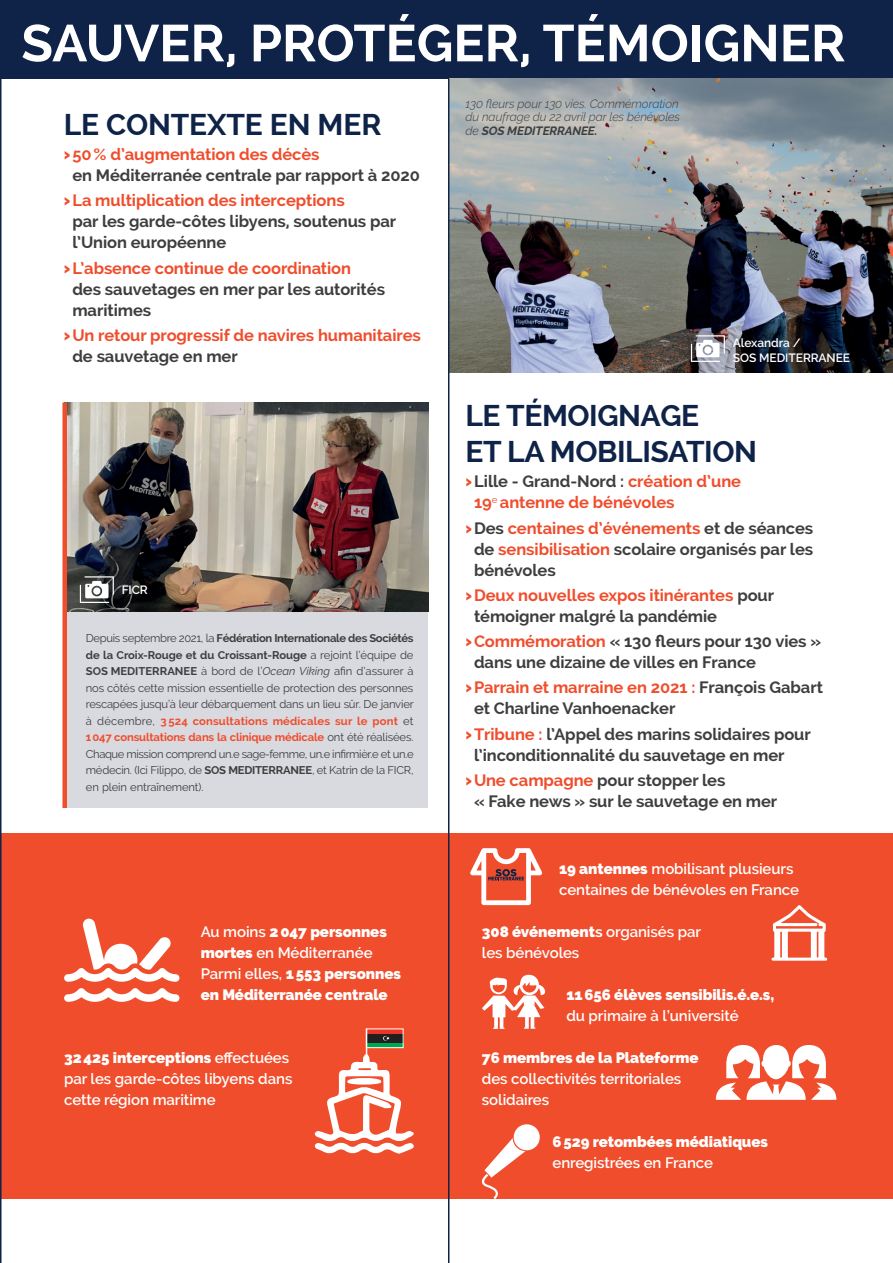
<style>
.page{position:relative;width:893px;height:1263px;background:#fff}
.page>*{position:absolute;margin:0;border:0;box-sizing:border-box;transform-origin:0 0}
.t1{font:700 51.75px "Raleway";color:#fff}
.t2{font:700 30px/36px "Raleway";letter-spacing:-.015em;color:#0e2347}
.t3{font:700 16.5px/21px "Raleway";letter-spacing:-.005em;color:#3e3e3f}
.t4{font:700 16.5px/21px "Raleway";letter-spacing:-.005em;color:#f04d2c}
.t5{font:600 15px/21px "Raleway";letter-spacing:-.005em;color:#fff}
.t6{font:900 15px/21px "Raleway";letter-spacing:-.005em;color:#fff}
.t7{font:italic 300 12px/13.5px "Raleway";letter-spacing:-.005em;color:#3e3e3f;text-align:justify}
.t8{font:600 12px/15px "Raleway";letter-spacing:-.005em;color:#fff}
.t9{font:11.25px/16.5px "Raleway";letter-spacing:-.02em;color:#3e3e3f;text-align:justify}
.s1{font-weight:900;font-size:18px;color:#f04d2c}
.s2{color:#f04d2c}
.s3{font-weight:900;font-size:18px}
.s4{color:#3e3e3f}
.s5{font-weight:700}
.s6{font-style:italic}
.s7{font-weight:700;color:#f04d2c}
.s8{font-weight:600}
.s9{font-weight:900}
</style>
<div class="page">
<div style="left:65px;top:402px;width:363px;height:406px;background:#d9d9e0"></div>
<div style="left:0;top:0;width:893px;height:79px;background:#0e2347"></div>
<div style="left:0;top:833px;width:893px;height:366px;background:#f04d2c"></div>
<svg style="left:64px;top:988px;width:115px;height:14px"></svg>
<svg style="left:64px;top:918px;width:115px;height:64px"></svg>
<svg style="left:470px;top:848px;width:72px;height:57px"></svg>
<svg style="left:771px;top:905px;width:57px;height:56px"></svg>
<svg style="left:482px;top:974px;width:64px;height:55px"></svg>
<svg style="left:482px;top:1124px;width:58px;height:75px"></svg>
<svg style="left:716px;top:1045px;width:120px;height:55px"></svg>
<img style="left:449px;top:79px;width:444px;height:294px">
<svg style="left:314px;top:1028px;width:100px;height:126px"></svg>
<hr style="left:366px;top:1028px;width:1px;height:32px;background:#fff">
<svg style="left:691px;top:335px;width:34px;height:27px"></svg>
<img style="left:67px;top:402px;width:361px;height:209px">
<svg style="left:80px;top:576px;width:34px;height:27px"></svg>
<div style="left:62px;top:402px;width:5px;height:406px;background:#f04d2c"></div>
<hr style="left:448px;top:79px;width:1px;height:1184px;background:#0e2347">
<hr style="left:0;top:79px;width:2px;height:1184px;background:#0e2347">
<h1 class="t1" style="left:21px;top:14px;width:826px">SAUVER, PROTÉGER, TÉMOIGNER</h1>
<h2 class="t2" style="left:64px;top:107px;width:319px">LE CONTEXTE EN MER</h2>
<p class="t3" style="left:72px;top:144px;width:349px;text-indent:-9px"><span class="s1">›</span> <span class="s2">50 % d’augmentation des décès<br></span>en Méditerranée centrale par rapport à 2020</p>
<p class="t3" style="left:72px;top:190px;width:325px;text-indent:-9px"><span class="s1">›</span> <span class="s2">La multiplication des interceptions<br></span>par les garde-côtes libyens, soutenus par l’Union européenne</p>
<p class="t3" style="left:72px;top:257px;width:314px;text-indent:-9px"><span class="s1">›</span> <span class="s2">L’absence continue de coordination<br></span>des sauvetages en mer par les autorités maritimes</p>
<p class="t4" style="left:72px;top:325px;width:350px;text-indent:-9px"><span class="s3">›</span> Un retour progressif de navires humanitaires <span class="s4">de sauvetage en mer</span></p>
<p class="t8" style="left:122px;top:582px;width:28px">FICR</p>
<p class="t9" style="left:86px;top:630px;width:329px">Depuis septembre 2021, la <span class="s5">Fédération Internationale des Sociétés de la Croix-Rouge et du Croissant-Rouge</span> a rejoint l’équipe de <span class="s5">SOS MEDITERRANEE</span> à bord de l’<span class="s6">Ocean Viking</span> afin d’assurer à nos côtés cette mission essentielle de protection des personnes rescapées jusqu’à leur débarquement dans un lieu sûr. De janvier à décembre, <span class="s7">3 524 consultations médicales sur le pont</span> et <span class="s7">1 047 consultations dans la clinique médicale</span> ont été réalisées.<br>Chaque mission comprend un.e sage-femme, un.e infirmièr.e et un.e médecin. (Ici Filippo, de <span class="s5">SOS MEDITERRANEE</span>, et Katrin de la FICR, en plein entraînement).</p>
<p class="t6" style="left:201px;top:921px;width:202px"><span class="s8">Au moins</span> 2 047 personnes mortes <span class="s8">en Méditerranée<br>Parmi elles,</span> 1 553 personnes en Méditerranée centrale</p>
<p class="t5" style="left:64px;top:1047px;width:230px"><span class="s9">32 425 interceptions</span> effectuées par les garde-côtes libyens dans cette région maritime</p>
<p class="t7" style="left:465px;top:97px;width:216px">130 fleurs pour 130 vies. Commémoration du naufrage du 22 avril par les bénévoles de <span class="s5">SOS MEDITERRANEE.</span></p>
<p class="t8" style="left:733px;top:335px;width:119px">Alexandra /<br>SOS MEDITERRANEE</p>
<h2 class="t2" style="left:465px;top:398px;width:293px">LE TÉMOIGNAGE<br>ET LA MOBILISATION</h2>
<p class="t4" style="left:474px;top:471px;width:268px;text-indent:-9px"><span class="s3">›</span> <span class="s4">Lille - Grand-Nord :</span> création d’une<br>19<sup>e</sup> antenne de bénévoles</p>
<p class="t3" style="left:474px;top:517px;width:341px;text-align:justify;text-indent:-9px"><span class="s1">›</span> Des <span class="s2">centaines d’événements</span> et de séances de <span class="s2">sensibilisation</span> scolaire organisés par les bénévoles</p>
<p class="t4" style="left:474px;top:585px;width:302px;text-indent:-9px"><span class="s3">›</span> Deux nouvelles expos itinérantes <span class="s4">pour témoigner malgré la pandémie</span></p>
<p class="t3" style="left:474px;top:631px;width:349px;text-indent:-9px"><span class="s1">›</span> <span class="s2">Commémoration</span> « 130 fleurs pour 130 vies » dans une dizaine de villes en France</p>
<p class="t3" style="left:474px;top:677px;width:350px;text-indent:-9px"><span class="s1">›</span> <span class="s2">Parrain et marraine en 2021 :</span> François Gabart et Charline Vanhoenacker</p>
<p class="t3" style="left:474px;top:723px;width:338px;text-indent:-9px"><span class="s1">›</span> <span class="s2">Tribune :</span> l’Appel des marins solidaires pour l’inconditionnalité du sauvetage en mer</p>
<p class="t3" style="left:474px;top:770px;width:305px;text-indent:-9px"><span class="s1">›</span> <span class="s2">Une campagne</span> pour stopper les<br>« Fake news » sur le sauvetage en mer</p>
<p class="t5" style="left:559px;top:859px;width:241px"><span class="s9">19 antennes</span> mobilisant plusieurs centaines de bénévoles en France</p>
<p class="t5" style="left:482px;top:922px;width:221px"><span class="s9">308 événement</span><span class="s5">s</span> organisés par les bénévoles</p>
<p class="t6" style="left:566px;top:985px;width:209px">11 656 élèves sensibilis.é.e.s,</p>
<p class="t5" style="left:566px;top:1006px;width:174px">du primaire à l’université</p>
<p class="t6" style="left:482px;top:1048px;width:218px">76 membres de la Plateforme</p>
<p class="t5" style="left:482px;top:1069px;width:201px">des collectivités territoriales solidaires</p>
<p class="t6" style="left:552px;top:1132px;width:217px">6 529 retombées médiatiques</p>
<p class="t5" style="left:552px;top:1153px;width:162px">enregistrées en France</p>
</div>
